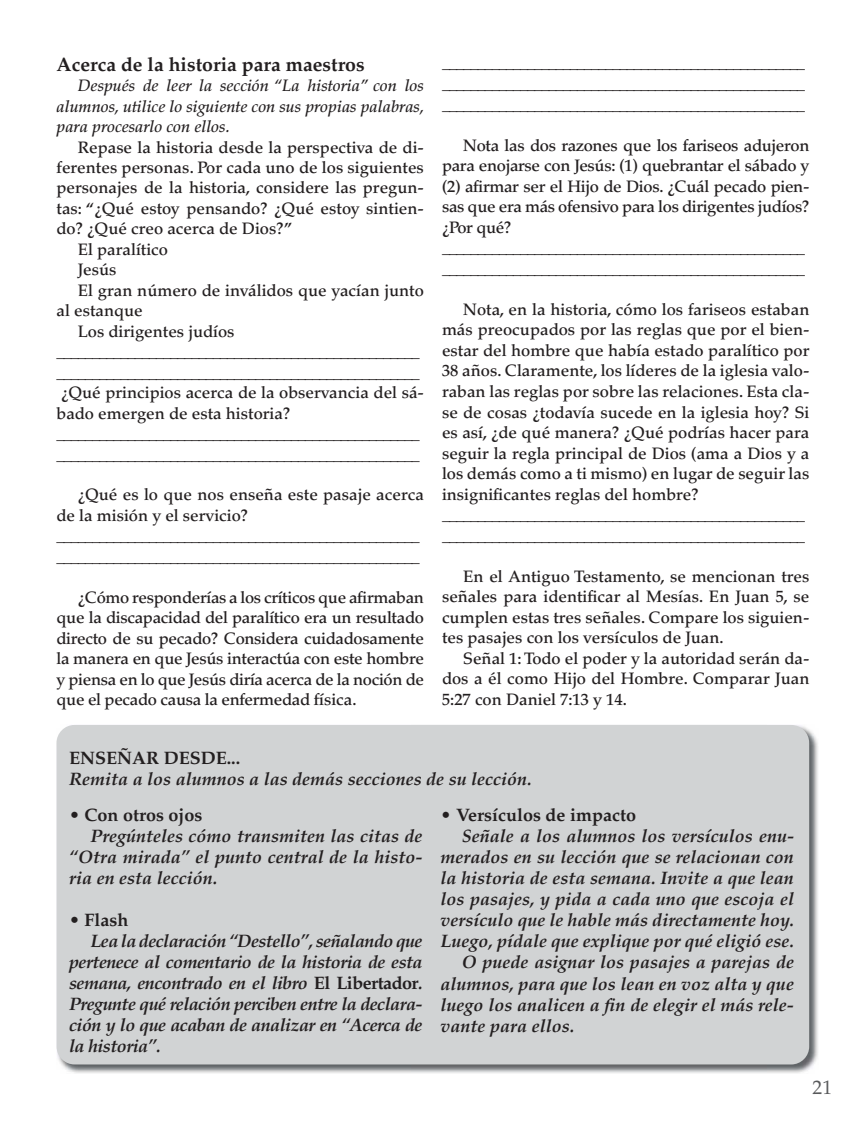
<style>
.page{position:relative;width:866px;height:1121px;background:#fff}
.page>*{position:absolute;margin:0;border:0;box-sizing:border-box;transform-origin:0 0}
.t1{font:700 19.5px "Palatino LT Std";color:#231f20}
.t2{font:19.5px "Palatino LT Std";color:#58595b}
.t3{font:italic 700 18px/21px "Palatino LT Std";color:#231f20;text-align:justify}
.t4{font:700 18px "Palatino LT Std";color:#231f20}
.t5{font:500 16.5px/20.5px "Palatino LT Std";color:#231f20;text-align:justify}
.t6{font:500 16.5px/20.5px "Palatino LT Std";letter-spacing:-.02em;color:#231f20}
.t7{font:italic 500 16.5px/20.4px "Palatino LT Std";color:#231f20;text-align:justify}
.s1{font-style:normal}
</style>
<div class="page">
<img style="left:56px;top:725px;width:762px;height:348px">
<div style="left:57px;top:725px;width:752px;height:339px;background:#d1d3d4;border-radius:18px"></div>
<p class="t1" style="left:57px;top:56px;width:310px">Acerca de la historia para maestros</p>
<p class="t7" style="left:57px;top:77px;width:369px;text-indent:21px">Después de leer la sección “La historia” con los alumnos, utilice lo siguiente con sus propias palabras, para procesarlo con ellos.</p>
<p class="t5" style="left:78px;top:138px;width:348px">Repase la historia desde la perspectiva de di-</p>
<p class="t5" style="left:57px;top:159px;width:369px">ferentes personas. Por cada uno de los siguientes</p>
<p class="t5" style="left:57px;top:179px;width:369px">personajes de la historia, considere las pregun-</p>
<p class="t5" style="left:57px;top:200px;width:369px">tas: “¿Qué estoy pensando? ¿Qué estoy sintien-</p>
<p class="t5" style="left:57px;top:220px;width:237px">do? ¿Qué creo acerca de Dios?”</p>
<p class="t5" style="left:78px;top:241px;width:92px">El paralítico</p>
<p class="t5" style="left:78px;top:261px;width:40px">Jesús</p>
<p class="t5" style="left:78px;top:281px;width:348px">El gran número de inválidos que yacían junto</p>
<p class="t5" style="left:57px;top:302px;width:88px">al estanque</p>
<p class="t5" style="left:78px;top:322px;width:158px">Los dirigentes judíos</p>
<p class="t5" style="left:57px;top:343px;width:365px">___________________________________________________</p>
<p class="t5" style="left:57px;top:363px;width:365px">___________________________________________________</p>
<p class="t5" style="left:61px;top:384px;width:364px">¿Qué principios acerca de la observancia del sá-</p>
<p class="t5" style="left:57px;top:404px;width:235px">bado emergen de esta historia?</p>
<p class="t5" style="left:57px;top:425px;width:365px">___________________________________________________</p>
<p class="t5" style="left:57px;top:445px;width:365px">___________________________________________________</p>
<p class="t5" style="left:57px;top:486px;width:369px;text-align:left;text-indent:21px">¿Qué es lo que nos enseña este pasaje acerca de la misión y el servicio? ___________________________________________________ ___________________________________________________</p>
<p class="t5" style="left:57px;top:588px;width:369px;text-indent:21px">¿Cómo responderías a los críticos que afirmaban que la discapacidad del paralítico era un resultado directo de su pecado? Considera cuidadosamente la manera en que Jesús interactúa con este hombre y piensa en lo que Jesús diría acerca de la noción de que el pecado causa la enfermedad física.</p>
<p class="t5" style="left:442px;top:54px;width:365px">___________________________________________________ ___________________________________________________ ___________________________________________________</p>
<p class="t6" style="left:442px;top:136px;width:369px;text-indent:21px">Nota las dos razones que los fariseos adujeron para enojarse con Jesús: (1) quebrantar el sábado y (2) afirmar ser el Hijo de Dios. ¿Cuál pecado pien&shy;sas que era más ofensivo para los dirigentes judíos? ¿Por qué? ___________________________________________________ ___________________________________________________</p>
<p class="t5" style="left:442px;top:301px;width:369px;text-align:left;text-indent:21px">Nota, en la historia, cómo los fariseos estaban más preocupados por las reglas que por el bien&shy;estar del hombre que había estado paralítico por 38 años. Claramente, los líderes de la iglesia valo&shy;raban las reglas por sobre las relaciones. Esta cla&shy;se de cosas ¿todavía sucede en la iglesia hoy? Si es así, ¿de qué manera? ¿Qué podrías hacer para seguir la regla principal de Dios (ama a Dios y a los demás como a ti mismo) en lugar de seguir las insignificantes reglas del hombre? ___________________________________________________ ___________________________________________________</p>
<p class="t5" style="left:442px;top:567px;width:369px;text-indent:21px">En el Antiguo Testamento, se mencionan tres señales para identificar al Mesías. En Juan 5, se cumplen estas tres señales. Compare los siguien&shy;tes pasajes con los versículos de Juan.</p>
<p class="t5" style="left:442px;top:650px;width:369px;text-indent:21px">Señal 1: Todo el poder y la autoridad serán da&shy;dos a él como Hijo del Hombre. Comparar Juan 5:27 con Daniel 7:13 y 14.</p>
<p class="t4" style="left:69px;top:750px;width:172px">ENSEÑAR DESDE...</p>
<p class="t3" style="left:69px;top:770px;width:464px">Remita a los alumnos a las demás secciones de su lección.</p>
<p class="t4" style="left:69px;top:808px;width:135px">• Con otros ojos</p>
<p class="t3" style="left:69px;top:827px;width:355px;text-indent:21px">Pregúnteles cómo transmiten las citas de “Otra mirada” el punto central de la histo&shy;ria en esta lección.</p>
<p class="t4" style="left:69px;top:913px;width:61px">• Flash</p>
<p class="t3" style="left:69px;top:932px;width:355px;text-indent:21px">Lea la declaración “Destello”, señalando que pertenece al comentario de la historia de esta semana, encontrado en el libro <span class="s1">El Libertador</span>.<br>Pregunte qué relación perciben entre la declara&shy;ción y lo que acaban de analizar en “Acerca de la historia”.</p>
<p class="t4" style="left:440px;top:808px;width:197px">• Versículos de impacto</p>
<p class="t3" style="left:462px;top:827px;width:334px">Señale a los alumnos los versículos enu-</p>
<p class="t3" style="left:440px;top:848px;width:355px">merados en su lección que se relacionan con</p>
<p class="t3" style="left:440px;top:869px;width:355px">la historia de esta semana. Invite a que lean</p>
<p class="t3" style="left:440px;top:890px;width:355px">los pasajes, y pida a cada uno que escoja el</p>
<p class="t3" style="left:440px;top:911px;width:355px">versículo que le hable más directamente hoy.</p>
<p class="t3" style="left:440px;top:932px;width:355px">Luego, pídale que explique por qué eligió ese.</p>
<p class="t3" style="left:462px;top:953px;width:334px">O puede asignar los pasajes a parejas de</p>
<p class="t3" style="left:440px;top:974px;width:355px">alumnos, para que los lean en voz alta y que</p>
<p class="t3" style="left:440px;top:995px;width:355px">luego los analicen a fin de elegir el más rele-</p>
<p class="t3" style="left:440px;top:1016px;width:135px">vante para ellos.</p>
<p class="t2" style="left:812px;top:1079px;width:21px">21</p>
</div>
